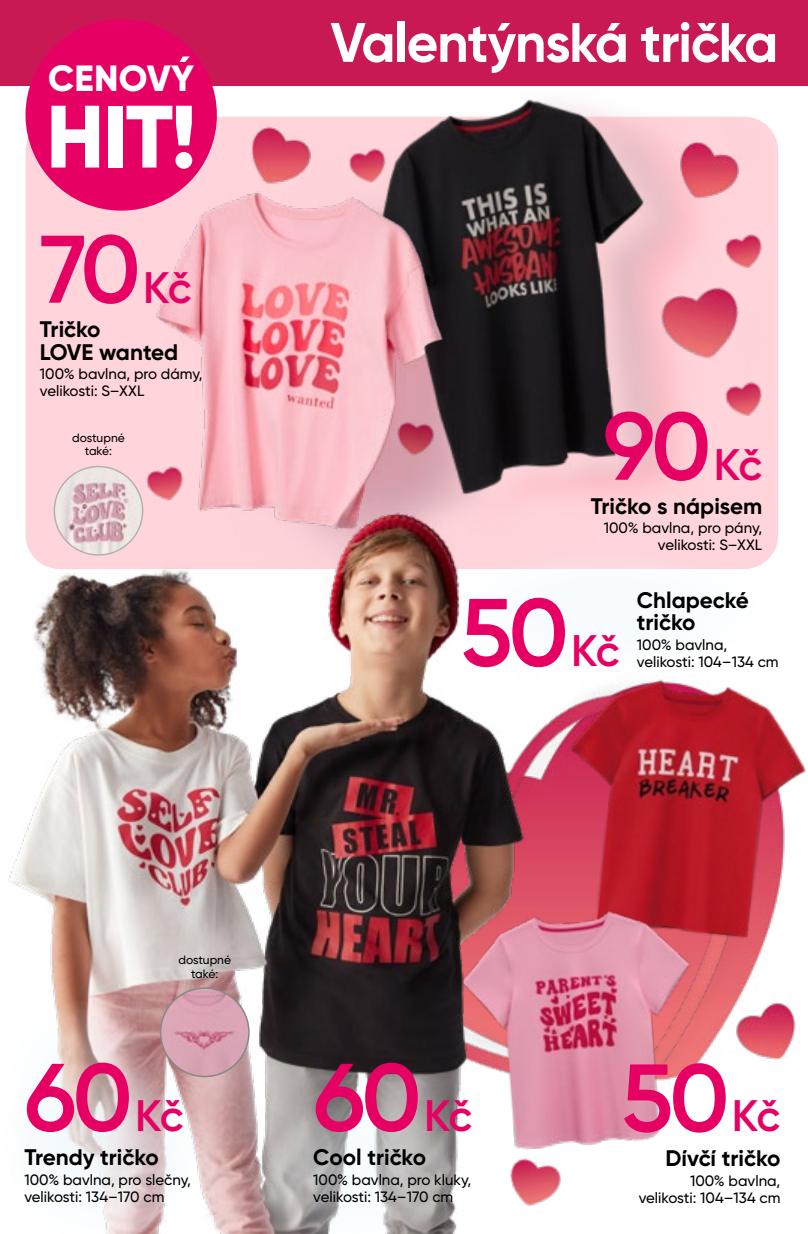
<style>
.page{position:relative;width:808px;height:1234px;background:#fff}
.page>*{position:absolute;margin:0;border:0;box-sizing:border-box;transform-origin:0 0}
.t1{font:600 95.7px "Gilroy";letter-spacing:-.045em;color:#e60064}
.t2{font:800 88.2px "Gilroy";color:#fff}
.t3{font:700 55.5px "Gilroy";letter-spacing:-.02em;color:#fff}
.t4{font:800 36.45px "Gilroy";letter-spacing:.01em;color:#fff}
.t5{font:700 22.5px/22.5px "Gilroy";color:#000}
.t6{font:500 15px/16.8px "Gilroy";color:#000}
.t7{font:500 12px/13.5px "Gilroy";color:#000;text-align:center}
.s1{font-size:44.1px}
</style>
<div class="page">
<div style="left:26px;top:117px;width:752px;height:452px;background:#ffd4da;border-radius:34px"></div>
<img style="left:722px;top:982px;width:74px;height:78px">
<img style="left:583px;top:679px;width:223px;height:289px">
<img style="left:583px;top:860px;width:139px;height:286px">
<div style="left:458px;top:85px;width:318px;height:456px;background:#ffd4da"></div>
<img style="left:541px;top:85px;width:215px;height:410px">
<img style="left:47px;top:85px;width:494px;height:410px">
<img style="left:8px;top:495px;width:575px;height:738px">
<img style="left:161px;top:987px;width:88px;height:89px;border-radius:44px">
<div style="left:160px;top:987px;width:90px;height:89px;border:2px solid #878787;border-radius:50%"></div>
<svg style="left:8px;top:1059px;width:199px;height:174px"></svg>
<svg style="left:8px;top:998px;width:147px;height:195px"></svg>
<img style="left:54px;top:466px;width:89px;height:89px;border-radius:44px">
<div style="left:54px;top:465px;width:89px;height:90px;border:2px solid #b3b2b2;border-radius:50%"></div>
<svg style="left:450px;top:549px;width:308px;height:122px"></svg>
<svg style="left:259px;top:1093px;width:201px;height:140px"></svg>
<div style="left:0;top:0;width:808px;height:85px;background:#c91954"></div>
<div style="left:26px;top:19px;width:191px;height:191px;background:#e60064;border-radius:50%"></div>
<svg style="left:180px;top:56px;width:10px;height:6px"></svg>
<h3 class="t4" style="left:48px;top:55px;width:148px">CENOVY</h3>
<h2 class="t2" style="left:46px;top:81px;width:152px">HIT!</h2>
<h1 class="t1" style="left:40px;top:210px;width:153px">70<span class="s1">Kč</span></h1>
<h3 class="t5" style="left:40px;top:318px;width:140px">Tričko<br>LOVE wanted</h3>
<p class="t6" style="left:40px;top:365px;width:164px">100% bavlna, pro dámy, velikosti: S–XXL</p>
<p class="t7" style="left:72px;top:430px;width:54px">dostupné také:</p>
<h3 class="t3" style="left:330px;top:8px;width:449px">Valentýnská trička</h3>
<h1 class="t1" style="left:603px;top:387px;width:161px">90<span class="s1">Kč</span></h1>
<h3 class="t5" style="left:591px;top:494px;width:173px">Tričko s nápisem</h3>
<p class="t6" style="left:604px;top:519px;width:160px;text-align:right">100% bavlna, pro pány, velikosti: S–XXL</p>
<h1 class="t1" style="left:460px;top:573px;width:161px">50<span class="s1">Kč</span></h1>
<h3 class="t5" style="left:637px;top:588px;width:114px">Chlapecké tričko</h3>
<p class="t6" style="left:637px;top:635px;width:143px">100% bavlna, velikosti: 104–134 cm</p>
<p class="t7" style="left:178px;top:953px;width:54px">dostupné také:</p>
<h1 class="t1" style="left:24px;top:1037px;width:161px">60<span class="s1">Kč</span></h1>
<h3 class="t5" style="left:24px;top:1145px;width:136px">Trendy tričko</h3>
<p class="t6" style="left:24px;top:1170px;width:168px">100% bavlna, pro slečny, velikosti: 134–170 cm</p>
<h1 class="t1" style="left:313px;top:1037px;width:161px">60<span class="s1">Kč</span></h1>
<h3 class="t5" style="left:313px;top:1145px;width:114px">Cool tričko</h3>
<p class="t6" style="left:313px;top:1170px;width:159px">100% bavlna, pro kluky, velikosti: 134–170 cm</p>
<h1 class="t1" style="left:621px;top:1038px;width:161px">50<span class="s1">Kč</span></h1>
<h3 class="t5" style="left:665px;top:1146px;width:116px">Dívčí tričko</h3>
<p class="t6" style="left:639px;top:1171px;width:143px;text-align:right">100% bavlna, velikosti: 104–134 cm</p>
</div>
